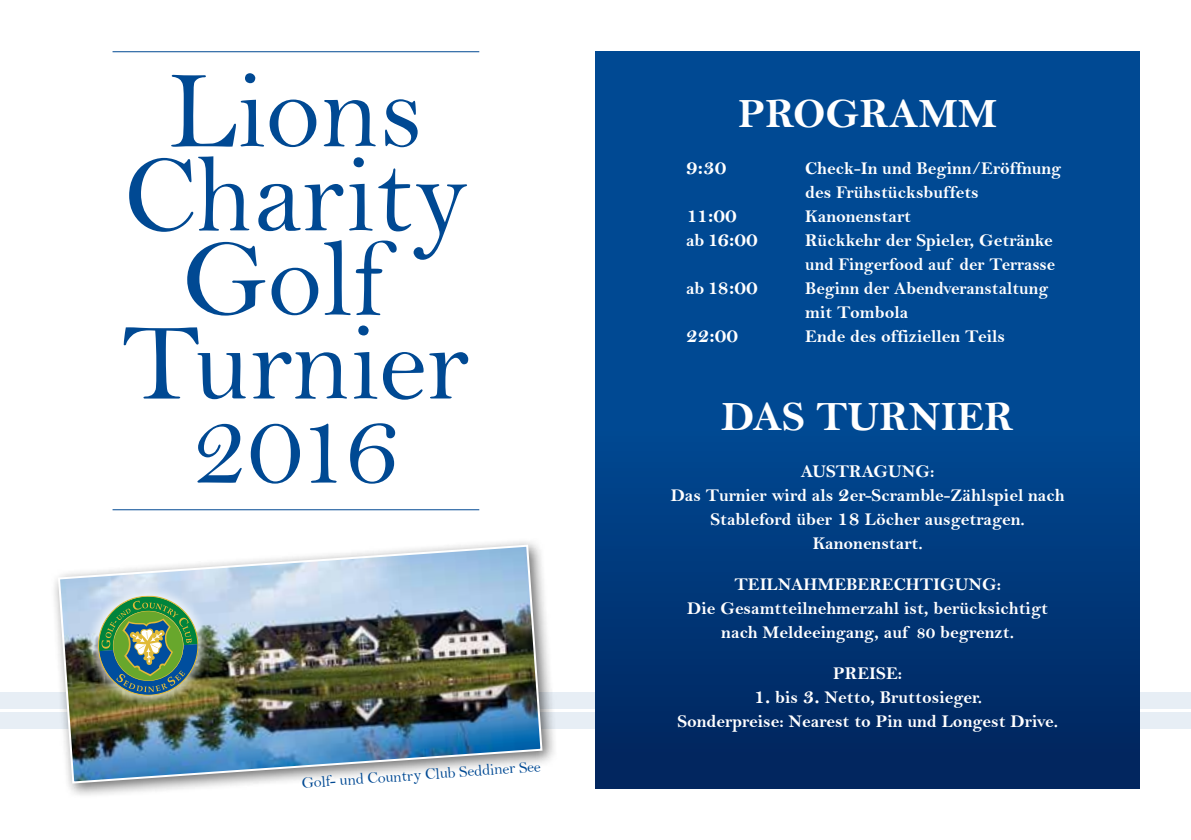
<style>
.page{position:relative;width:1191px;height:840px;background:#fff}
.page>*{position:absolute;margin:0;border:0;box-sizing:border-box;transform-origin:0 0}
.t1{font:110.8px/84px "Bell";color:#004993;text-align:center}
.t2{font:42px "Bell MT Bold";color:#fff}
.t3{font:22px "Bell MT Bold";color:#fff}
.t4{font:18px/24px "Bell MT Bold";color:#fff}
.t5{font:16px "Bell";color:#004993}
.s1{font-size:18px}
.s2{font-size:22px}
</style>
<div class="page">
<div style="left:0;top:712px;width:1191px;height:16px;background:#e7eef5"></div>
<div style="left:0;top:692px;width:1191px;height:16px;background:#e7eef5"></div>
<hr style="left:113px;top:51px;width:366px;height:1px;background:#004993">
<hr style="left:113px;top:509px;width:366px;height:1px;background:#004993">
<div style="left:595px;top:51px;width:545px;height:737px;background:linear-gradient(to bottom,#0052a1,#012d69)"></div>
<div style="left:51px;top:536px;width:507px;height:262px;background:#000;opacity:.57"></div>
<img style="left:57px;top:543px;width:486px;height:241px">
<img style="left:81px;top:578px;width:135px;height:134px">
<h1 class="t1" style="left:121px;top:68px;width:351px">Lions<br>Charity<br>Golf<br>Turnier<br>2016</h1>
<p class="t5" style="left:301px;top:772px;width:241px;rotate:-4deg">Golf- und Country Club Seddiner See</p>
<h2 class="t2" style="left:738px;top:89px;width:220px">Pro gramm</h2>
<p class="t3" style="left:686px;top:154px;width:42px">9:30</p>
<p class="t4" style="left:805px;top:156px;width:257px">Check-In und Beginn/Eröffnung des Frühstücksbuffets</p>
<p class="t3" style="left:686px;top:202px;width:52px">11:00</p>
<p class="t4" style="left:805px;top:204px;width:107px">Kanonenstart</p>
<p class="t3" style="left:686px;top:226px;width:73px"><span class="s1">ab</span> 16:00</p>
<p class="t4" style="left:805px;top:228px;width:251px">Rückkehr der Spieler, Getränke und Fingerfood auf der Terrasse</p>
<p class="t3" style="left:686px;top:274px;width:73px"><span class="s1">ab</span> 18:00</p>
<p class="t4" style="left:805px;top:276px;width:244px">Beginn der Abendveranstaltung mit Tombola</p>
<p class="t3" style="left:686px;top:322px;width:54px">22:00</p>
<p class="t4" style="left:805px;top:324px;width:201px">Ende des offiziellen Teils</p>
<h2 class="t2" style="left:721px;top:391px;width:265px">Das Turnier</h2>
<p class="t4" style="left:801px;top:459px;width:38px">Austr</p>
<p class="t4" style="left:862px;top:459px;width:74px">agung:</p>
<p class="t4" style="left:670px;top:483px;width:395px">Das Turnier wird als <span class="s2">2</span>er-Scramble-Zählspiel nach</p>
<p class="t4" style="left:710px;top:507px;width:316px">Stableford über <span class="s2">18</span> Löcher ausgetragen.</p>
<p class="t4" style="left:812px;top:531px;width:112px">Kanonenstart.</p>
<p class="t4" style="left:734px;top:572px;width:97px">Teilnahmeberec</p>
<p class="t4" style="left:905px;top:572px;width:97px">htigung:</p>
<p class="t4" style="left:687px;top:596px;width:362px">Die Gesamtteilnehmerzahl ist, berücksichtigt</p>
<p class="t4" style="left:721px;top:620px;width:294px">nach Meldeeingang, auf 80 begrenzt.</p>
<p class="t4" style="left:833px;top:661px;width:70px">Preise:</p>
<p class="t4" style="left:677px;top:685px;width:382px;text-align:center"><span class="s2">1.</span> bis <span class="s2">3.</span> Netto, Bruttosieger.<br>Sonderpreise: Nearest to Pin und Longest Drive.</p>
</div>
